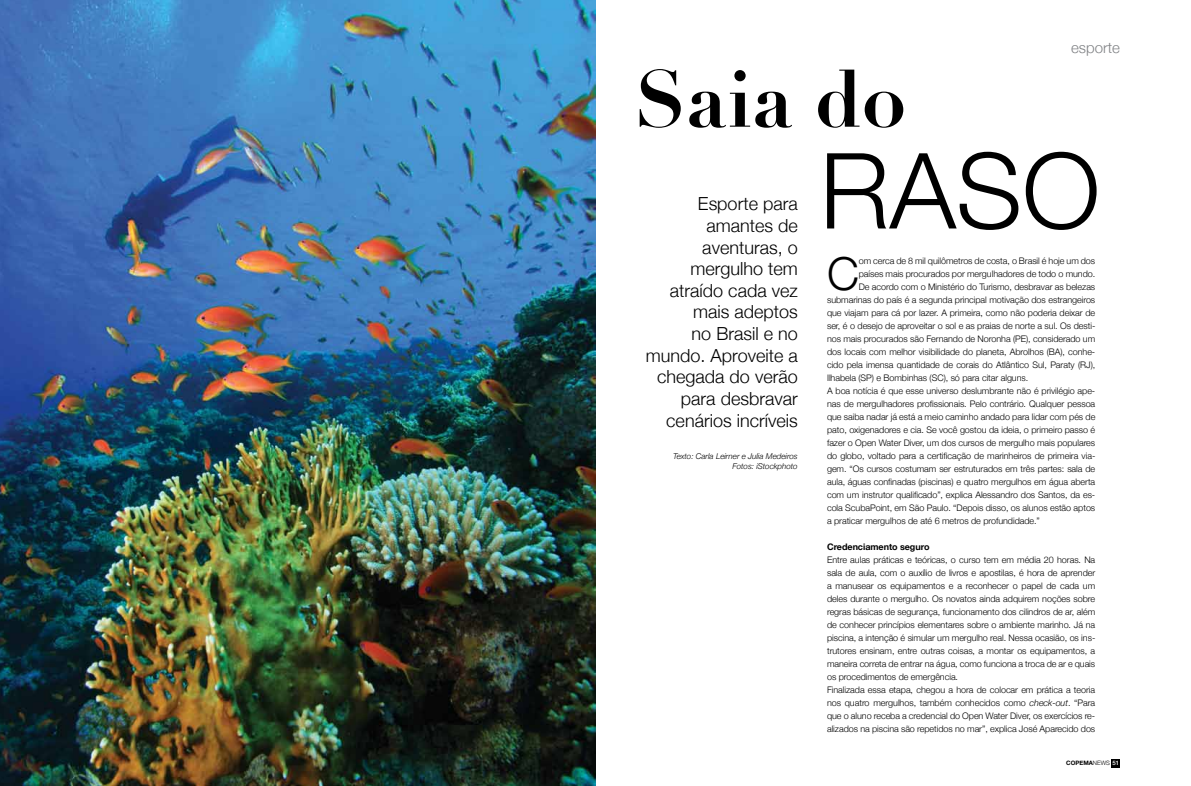
<style>
.page{position:relative;width:1191px;height:786px;background:#fff}
.page>*{position:absolute;margin:0;border:0;box-sizing:border-box;transform-origin:0 0}
.t1{font:300 105.2px "Helvetica Neue";color:#000}
.t2{font:700 79.1px "Didot";color:#000}
.t3{font:300 45.4px "Helvetica Neue";color:#000}
.t4{font:300 18px/21.6px "Helvetica Neue";color:#000;text-align:right}
.t5{font:300 15px "Helvetica Neue";color:#808285}
.t6{font:300 9px/13px "Helvetica Neue";letter-spacing:-.005em;color:#000}
.t7{font:700 9px "Helvetica Neue";letter-spacing:-.005em;color:#000}
.t8{font:italic 300 8px/9.6px "Helvetica Neue";color:#000;text-align:right}
.t9{font:700 6px "Helvetica Neue";color:#000}
.s1{font-style:italic}
.s2{font-weight:300}
.s3{font-weight:500;color:#fff}
</style>
<div class="page">
<div style="left:1111px;top:758px;width:9px;height:9px;background:#000"></div>
<img style="left:0;top:0;width:595px;height:785px">
<h2 class="t2" style="left:634px;top:50px;width:273px">Saia do</h2>
<h3 class="t5" style="left:1071px;top:38px;width:50px">esporte</h3>
<h3 class="t4" style="left:646px;top:193px;width:153px">Esporte para amantes de aventuras, o mergulho tem atraído cada vez mais adeptos<br>no Brasil e no mundo. Aproveite a chegada do verão para desbravar cenários incríveis</h3>
<p class="t8" style="left:673px;top:451px;width:126px">Texto: Carla Leirner e Julia Medeiros<br>Fotos: iStockphoto</p>
<h1 class="t1" style="left:819px;top:127px;width:282px">RASO</h1>
<h3 class="t3" style="left:827px;top:246px;width:33px">C</h3>
<p class="t6" style="left:858px;top:254px;width:238px">om cerca de 8 mil quilômetros de costa, o Brasil é hoje um dos</p>
<p class="t6" style="left:858px;top:267px;width:238px">países mais procurados por mergulhadores de todo o mundo.</p>
<p class="t6" style="left:858px;top:280px;width:238px">De acordo com o Ministério do Turismo, desbravar as belezas</p>
<p class="t6" style="left:827px;top:293px;width:270px">submarinas do país é a segunda principal motivação dos estrangeiros</p>
<p class="t6" style="left:827px;top:306px;width:270px">que viajam para cá por lazer. A primeira, como não poderia deixar de</p>
<p class="t6" style="left:827px;top:319px;width:270px">ser, é o desejo de aproveitar o sol e as praias de norte a sul. Os desti-</p>
<p class="t6" style="left:827px;top:332px;width:270px">nos mais procurados são Fernando de Noronha (PE), considerado um</p>
<p class="t6" style="left:827px;top:345px;width:270px">dos locais com melhor visibilidade do planeta, Abrolhos (BA), conhe-</p>
<p class="t6" style="left:827px;top:358px;width:270px">cido pela imensa quantidade de corais do Atlântico Sul, Paraty (RJ),</p>
<p class="t6" style="left:827px;top:371px;width:203px">Ilhabela (SP) e Bombinhas (SC), só para citar alguns.</p>
<p class="t6" style="left:827px;top:384px;width:270px">A boa notícia é que esse universo deslumbrante não é privilégio ape-</p>
<p class="t6" style="left:827px;top:397px;width:270px">nas de mergulhadores profissionais. Pelo contrário. Qualquer pessoa</p>
<p class="t6" style="left:827px;top:410px;width:270px">que saiba nadar já está a meio caminho andado para lidar com pés de</p>
<p class="t6" style="left:827px;top:423px;width:270px">pato, oxigenadores e cia. Se você gostou da ideia, o primeiro passo é</p>
<p class="t6" style="left:827px;top:436px;width:270px">fazer o Open Water Diver, um dos cursos de mergulho mais populares</p>
<p class="t6" style="left:827px;top:449px;width:270px">do globo, voltado para a certificação de marinheiros de primeira via-</p>
<p class="t6" style="left:827px;top:462px;width:270px">gem. “Os cursos costumam ser estruturados em três partes: sala de</p>
<p class="t6" style="left:827px;top:475px;width:270px">aula, águas confinadas (piscinas) e quatro mergulhos em água aberta</p>
<p class="t6" style="left:827px;top:488px;width:270px">com um instrutor qualificado”, explica Alessandro dos Santos, da es-</p>
<p class="t6" style="left:827px;top:501px;width:270px">cola ScubaPoint, em São Paulo. “Depois disso, os alunos estão aptos</p>
<p class="t6" style="left:827px;top:514px;width:214px">a praticar mergulhos de até 6 metros de profundidade.”</p>
<p class="t7" style="left:827px;top:541px;width:104px">Credenciamento seguro</p>
<p class="t6" style="left:827px;top:553px;width:270px">Entre aulas práticas e teóricas, o curso tem em média 20 horas. Na sala de aula, com o auxílio de livros e apostilas, é hora de aprender a manusear os equipamentos e a reconhecer o papel de cada um deles durante o mergulho. Os novatos ainda adquirem noções sobre regras básicas de segurança, funcionamento dos cilindros de ar, além de conhecer princípios elementares sobre o ambiente marinho. Já na piscina, a intenção é simular um mergulho real. Nessa ocasião, os ins&shy;trutores ensinam, entre outras coisas, a montar os equipamentos, a maneira correta de entrar na água, como funciona a troca de ar e quais os procedimentos de emergência.<br>Finalizada essa etapa, chegou a hora de colocar em prática a teoria nos quatro mergulhos, também conhecidos como <span class="s1">check-out</span>. “Para que o aluno receba a credencial do Open Water Diver, os exercícios re&shy;alizados na piscina são repetidos no mar”, explica José Aparecido dos</p>
<p class="t9" style="left:1066px;top:759px;width:54px">COPEMA<span class="s2">NEWS</span> <span class="s3">51</span></p>
</div>
